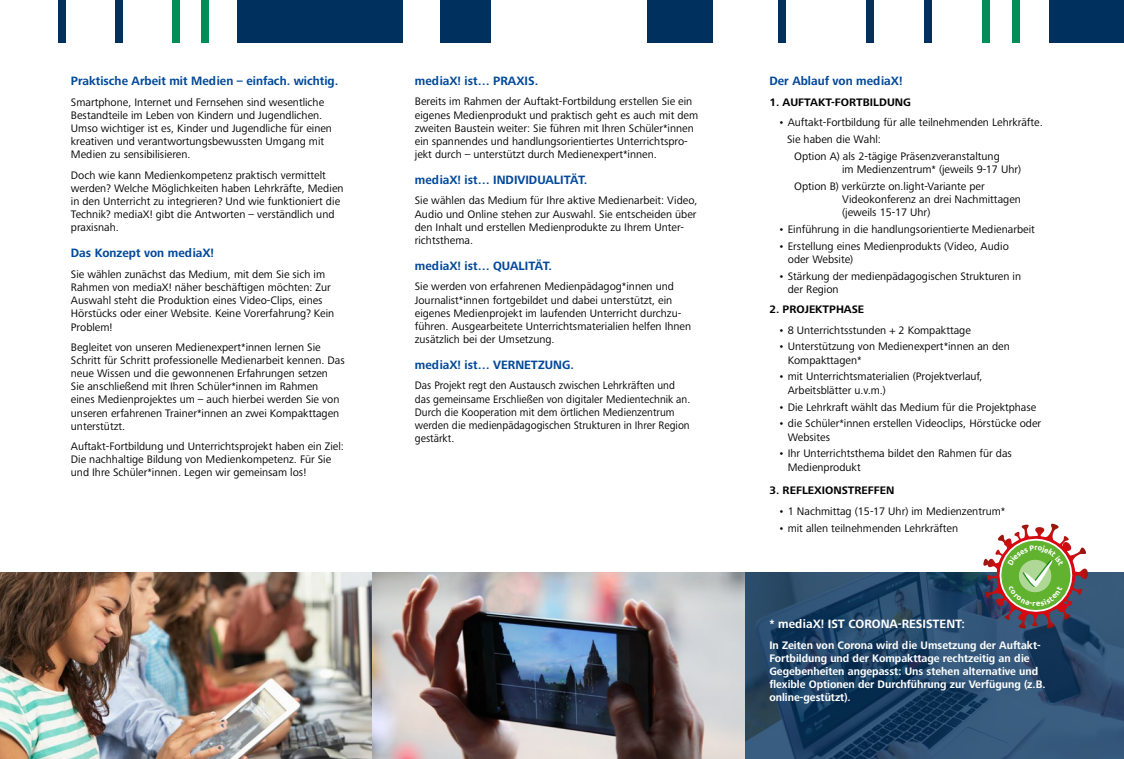
<style>
.page{position:relative;width:1124px;height:759px;background:#fff}
.page>*{position:absolute;margin:0;border:0;box-sizing:border-box;transform-origin:0 0}
.t1{font:700 12.5px "Frutiger Next Pro";color:#00489a;scale:.96 1}
.t2{font:700 12.5px "Frutiger Next Pro";color:#fff;scale:.96 1}
.t3{font:11.25px/13.1px "Frutiger Next Pro";color:#000}
.t4{font:11.25px/13.1px "Frutiger Next Pro";color:#000;scale:.96 1}
.t5{font:700 11.25px/13.1px "Frutiger Next Pro";color:#fff;scale:.96 1}
.t6{font:700 11.25px "Frutiger Next Pro";color:#000}
</style>
<div class="page">
<img style="left:0;top:572px;width:1123px;height:186px">
<div style="left:58px;top:0;width:8px;height:42px;background:#00305d"></div>
<div style="left:115px;top:0;width:8px;height:42px;background:#00305d"></div>
<div style="left:172px;top:0;width:8px;height:42px;background:#008d58"></div>
<div style="left:201px;top:0;width:7px;height:42px;background:#008d58"></div>
<div style="left:237px;top:0;width:166px;height:42px;background:#00305d"></div>
<div style="left:440px;top:0;width:50px;height:42px;background:#00305d"></div>
<div style="left:647px;top:0;width:65px;height:42px;background:#00305d"></div>
<div style="left:778px;top:0;width:7px;height:42px;background:#00305d"></div>
<div style="left:866px;top:0;width:7px;height:42px;background:#00305d"></div>
<div style="left:924px;top:0;width:7px;height:42px;background:#00305d"></div>
<div style="left:982px;top:0;width:7px;height:42px;background:#008d58"></div>
<div style="left:1011px;top:0;width:8px;height:42px;background:#008d58"></div>
<div style="left:1048px;top:0;width:75px;height:43px;background:#00305d"></div>
<svg style="left:983px;top:524px;width:92px;height:93px"></svg>
<p class="t1" style="left:71px;top:74px;width:280px">Praktische Arbeit mit Medien – einfach. wichtig.</p>
<p class="t3" style="left:71px;top:95px;width:262px">Smartphone, Internet und Fernsehen sind wesentliche Bestandteile im Leben von Kindern und Jugendlichen.<br>Umso wichtiger ist es, Kinder und Jugendliche für einen kreativen und verantwortungsbewussten Umgang mit Medien zu sensibilisieren.</p>
<p class="t3" style="left:71px;top:168px;width:274px">Doch wie kann Medienkompetenz praktisch vermittelt werden? Welche Möglichkeiten haben Lehrkräfte, Medien in den Unterricht zu integrieren? Und wie funktioniert die Technik? mediaX! gibt die Antworten – verständlich und praxisnah.</p>
<p class="t1" style="left:71px;top:246px;width:151px">Das Konzept von mediaX!</p>
<p class="t3" style="left:71px;top:267px;width:265px">Sie wählen zunächst das Medium, mit dem Sie sich im Rahmen von mediaX! näher beschäftigen möchten: Zur Auswahl steht die Produktion eines Video-Clips, eines Hörstücks oder einer Website. Keine Vorerfahrung? Kein Problem!</p>
<p class="t3" style="left:71px;top:340px;width:275px">Begleitet von unseren Medienexpert*innen lernen Sie Schritt für Schritt professionelle Medienarbeit kennen. Das neue Wissen und die gewonnenen Erfahrungen setzen<br>Sie anschließend mit Ihren Schüler*innen im Rahmen eines Medienprojektes um – auch hierbei werden Sie von unseren erfahrenen Trainer*innen an zwei Kompakttagen unterstützt.</p>
<p class="t3" style="left:71px;top:439px;width:274px">Auftakt-Fortbildung und Unterrichtsprojekt haben ein Ziel:<br>Die nachhaltige Bildung von Medienkompetenz. Für Sie und Ihre Schüler*innen. Legen wir gemeinsam los!</p>
<p class="t1" style="left:415px;top:74px;width:130px">mediaX! ist… PRAXIS.</p>
<p class="t3" style="left:415px;top:95px;width:285px">Bereits im Rahmen der Auftakt-Fortbildung erstellen Sie ein eigenes Medienprodukt und praktisch geht es auch mit dem zweiten Baustein weiter: Sie führen mit Ihren Schüler*innen ein spannendes und handlungsorientiertes Unterrichtspro&shy;jekt durch – unterstützt durch Medienexpert*innen.</p>
<p class="t1" style="left:415px;top:173px;width:181px">mediaX! ist… INDIVIDUALITÄT.</p>
<p class="t3" style="left:415px;top:194px;width:284px">Sie wählen das Medium für Ihre aktive Medienarbeit: Video, Audio und Online stehen zur Auswahl. Sie entscheiden über den Inhalt und erstellen Medienprodukte zu Ihrem Unter&shy;richtsthema.</p>
<p class="t1" style="left:415px;top:259px;width:144px">mediaX! ist… QUALITÄT.</p>
<p class="t3" style="left:415px;top:280px;width:278px">Sie werden von erfahrenen Medienpädagog*innen und Journalist*innen fortgebildet und dabei unterstützt, ein eigenes Medienprojekt im laufenden Unterricht durchzu&shy;führen. Ausgearbeitete Unterrichtsmaterialien helfen Ihnen zusätzlich bei der Umsetzung.</p>
<p class="t1" style="left:415px;top:358px;width:167px">mediaX! ist… VERNETZUNG.</p>
<p class="t4" style="left:415px;top:379px;width:288px">Das Projekt regt den Austausch zwischen Lehrkräften und das gemeinsame Erschließen von digitaler Medientechnik an.<br>Durch die Kooperation mit dem örtlichen Medienzentrum werden die medienpädagogischen Strukturen in Ihrer Region gestärkt.</p>
<p class="t1" style="left:769px;top:74px;width:140px">Der Ablauf von mediaX!</p>
<p class="t6" style="left:769px;top:96px;width:143px">1. AUFTAKT-FORTBILDUNG</p>
<p class="t3" style="left:778px;top:116px;width:265px">• Auftakt-Fortbildung für alle teilnehmenden Lehrkräfte.</p>
<p class="t3" style="left:787px;top:133px;width:95px">Sie haben die Wahl:</p>
<p class="t3" style="left:794px;top:149px;width:207px">Option A) als 2-tägige Präsenzveranstaltung</p>
<p class="t3" style="left:794px;top:161px;width:228px;line-height:16.6px;text-indent:48px">im Medienzentrum* (jeweils 9-17 Uhr)<br>Option B) verkürzte on.light-Variante per</p>
<p class="t3" style="left:842px;top:192px;width:180px">Videokonferenz an drei Nachmittagen (jeweils 15-17 Uhr)</p>
<p class="t3" style="left:778px;top:222px;width:258px">• Einführung in die handlungsorientierte Medienarbeit</p>
<p class="t3" style="left:787px;top:239px;width:222px;text-indent:-9px">• Erstellung eines Medienprodukts (Video, Audio oder Website)</p>
<p class="t3" style="left:787px;top:269px;width:235px;text-indent:-9px">• Stärkung der medienpädagogischen Strukturen in der Region</p>
<p class="t6" style="left:769px;top:302px;width:96px">2. PROJEKTPHASE</p>
<p class="t3" style="left:778px;top:323px;width:194px">• 8 Unterrichtsstunden + 2 Kompakttage</p>
<p class="t3" style="left:787px;top:340px;width:223px;text-indent:-9px">• Unterstützung von Medienexpert*innen an den<br>Kompakttagen*</p>
<p class="t3" style="left:787px;top:370px;width:196px;text-indent:-9px">• mit Unterrichtsmaterialien (Projektverlauf,<br>Arbeitsblätter u.v.m.)</p>
<p class="t3" style="left:778px;top:400px;width:259px">• Die Lehrkraft wählt das Medium für die Projektphase</p>
<p class="t3" style="left:787px;top:417px;width:255px;text-indent:-9px">• die Schüler*innen erstellen Videoclips, Hörstücke oder<br>Websites</p>
<p class="t3" style="left:787px;top:447px;width:226px;text-indent:-9px">• Ihr Unterrichtsthema bildet den Rahmen für das<br>Medienprodukt</p>
<p class="t6" style="left:769px;top:484px;width:126px">3. REFLEXIONSTREFFEN</p>
<p class="t3" style="left:778px;top:504px;width:228px">• 1 Nachmittag (15-17 Uhr) im Medienzentrum*</p>
<p class="t3" style="left:778px;top:521px;width:181px">• mit allen teilnehmenden Lehrkräften</p>
<p class="t2" style="left:769px;top:616px;width:205px">* mediaX! IST CORONA-RESISTENT:</p>
<p class="t5" style="left:769px;top:638px;width:289px">In Zeiten von Corona wird die Umsetzung der Auftakt-Fortbildung und der Kompakttage rechtzeitig an die Gegebenheiten angepasst: Uns stehen alternative und flexible Optionen der Durchführung zur Verfügung (z.B. online-gestützt).</p>
</div>
